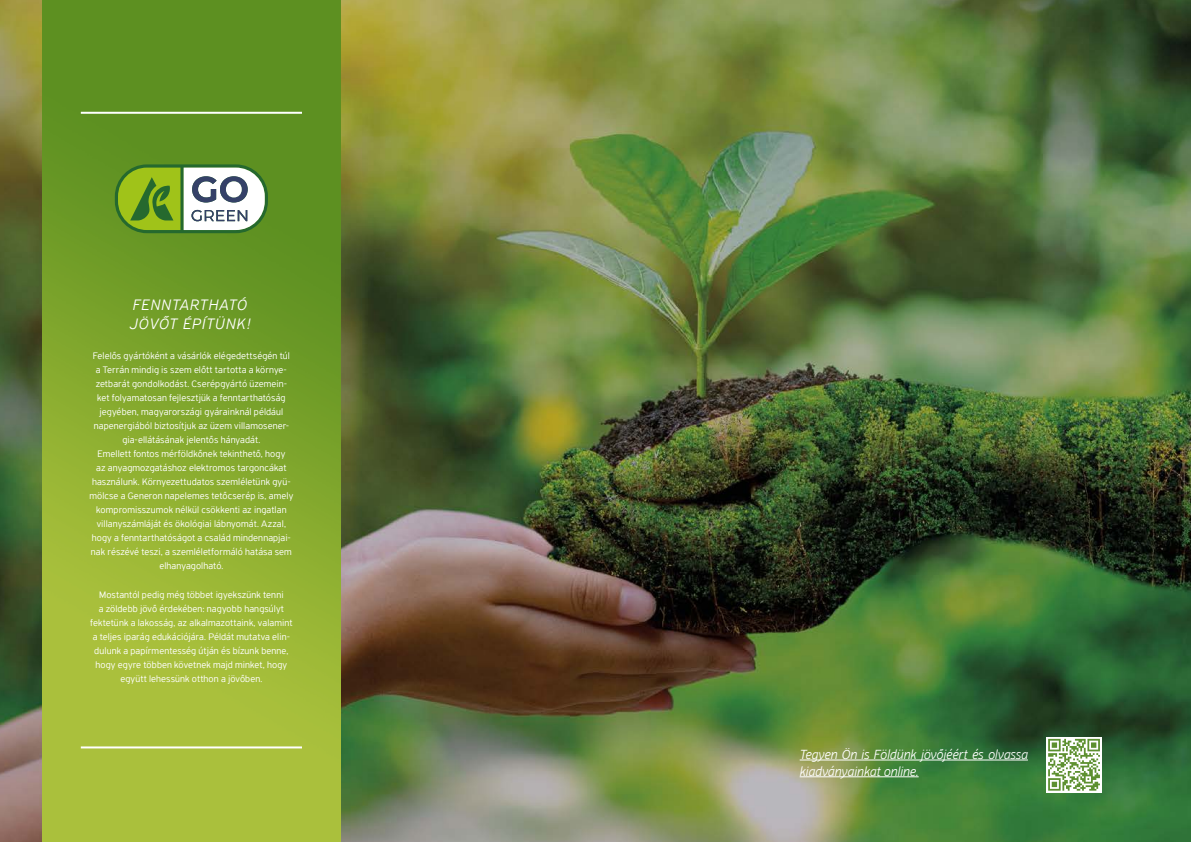
<style>
.page{position:relative;width:1191px;height:842px;background:#fff}
.page>*{position:absolute;margin:0;border:0;box-sizing:border-box;transform-origin:0 0}
.t1{font:italic 300 16px/19.2px "PF Highway Sans Pro";letter-spacing:.07em;color:#fff}
.t2{font:italic 300 14px/16.8px "PF Highway Sans Pro";letter-spacing:-.005em;color:#fff}
.t3{font:300 10px/14px "PF Highway Sans Pro";letter-spacing:.01em;color:#fff;text-align:center}
</style>
<div class="page">
<img style="left:0;top:0;width:1191px;height:842px">
<img style="left:43px;top:0;width:297px;height:842px">
<hr style="left:81px;top:112px;width:221px;height:2px;background:#fff">
<hr style="left:81px;top:746px;width:221px;height:2px;background:#fff">
<svg style="left:115px;top:164px;width:153px;height:69px"></svg>
<svg style="left:1046px;top:737px;width:55px;height:55px"></svg>
<svg style="left:1048px;top:739px;width:52px;height:52px"></svg>
<hr style="left:799px;top:760px;width:229px;height:1px;background:#fff">
<hr style="left:799px;top:776px;width:119px;height:1px;background:#fff">
<h1 class="t1" style="left:129px;top:295px;width:123px">FENNTARTHATÓ<br>JÖVŐT ÉPÍTÜNK!</h1>
<p class="t3" style="left:89px;top:349px;width:205px">Felelős gyártóként a vásárlók elégedettségén túl a Terrán mindig is szem előtt tartotta a környe&shy;zetbarát gondolkodást. Cserépgyártó üzemein&shy;ket folyamatosan fejlesztjük a fenntarthatóság jegyében, magyarországi gyárainknál például napenergiából biztosítjuk az üzem villamosener&shy;gia-ellátásának jelentős hányadát.<br>Emellett fontos mérföldkőnek tekinthető, hogy<br>az anyagmozgatáshoz elektromos targoncákat használunk. Környezettudatos szemléletünk gyü&shy;mölcse a Generon napelemes tetőcserép is, amely kompromisszumok nélkül csökkenti az ingatlan villanyszámláját és ökológiai lábnyomát. Azzal, hogy a fenntarthatóságot a család mindennapjai&shy;nak részévé teszi, a szemléletformáló hatása sem elhanyagolható.</p>
<p class="t3" style="left:90px;top:587px;width:204px">Mostantól pedig még többet igyekszünk tenni<br>a zöldebb jövő érdekében: nagyobb hangsúlyt fektetünk a lakosság, az alkalmazottaink, valamint a teljes iparág edukációjára. Példát mutatva elin&shy;dulunk a papírmentesség útján és bízunk benne, hogy egyre többen követnek majd minket, hogy együtt lehessünk otthon a jövőben.</p>
<h2 class="t2" style="left:799px;top:746px;width:230px">Tegyen Ön is Földünk jövőjéért és olvassa kiadványainkat online.</h2>
</div>
